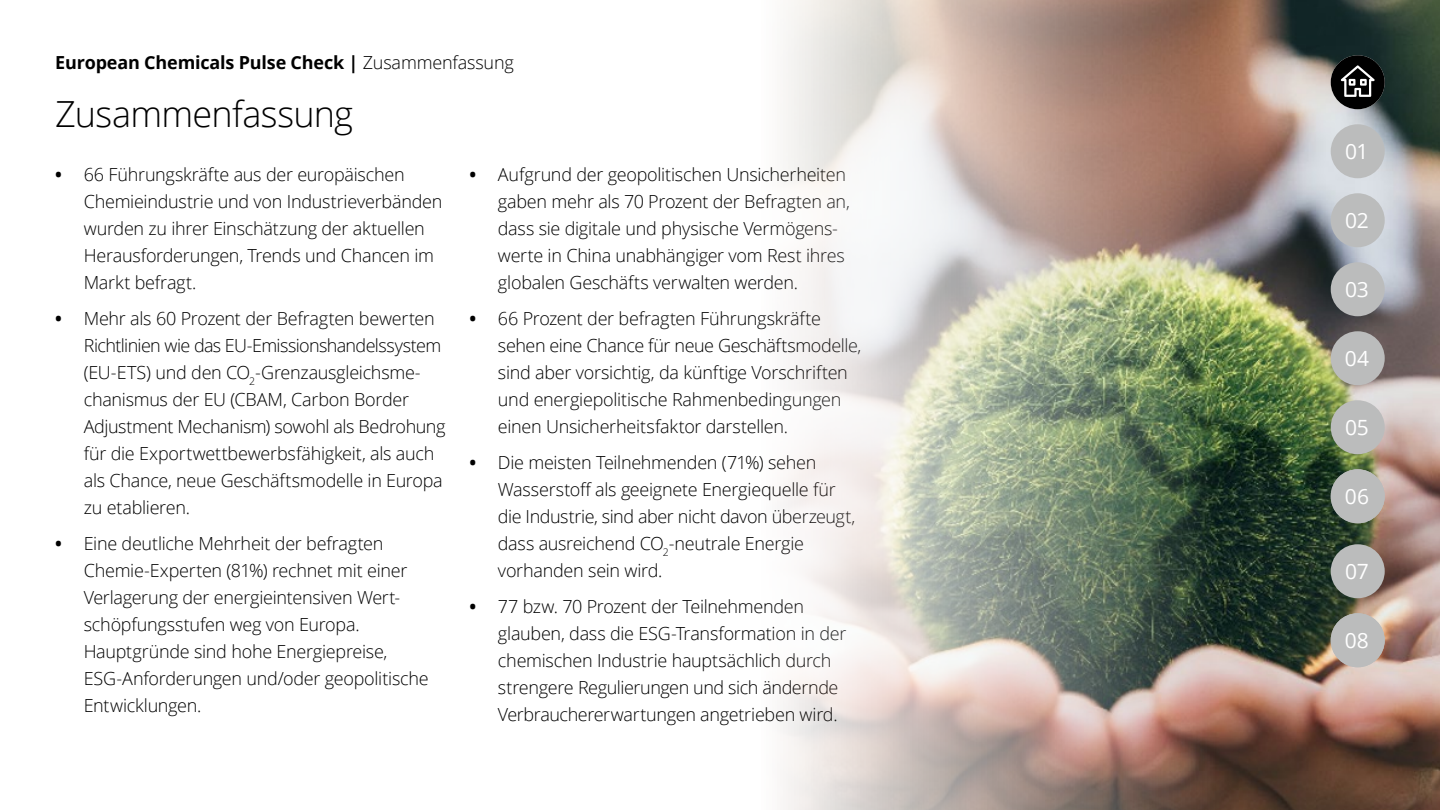
<style>
.page{position:relative;width:1440px;height:810px;background:#fff}
.page>*{position:absolute;margin:0;border:0;box-sizing:border-box;transform-origin:0 0}
.t1{font:300 36px "Open Sans";letter-spacing:-.02em;color:#000}
.t2{font:21px "Open Sans";letter-spacing:-.015em;color:#fff}
.t3{font:300 18px/27px "Open Sans";letter-spacing:-.015em;color:#000}
.t4{font:700 18px "Open Sans";letter-spacing:-.01em;color:#000}
.s1{font-weight:300}
.s2{font-weight:700}
</style>
<div class="page">
<img style="left:780px;top:0;width:660px;height:810px">
<svg style="left:1331px;top:55px;width:54px;height:54px;background:#313333"></svg>
<div style="left:1331px;top:469px;width:54px;height:54px;background:#bbbcbc;border-radius:50%"></div>
<div style="left:1331px;top:331px;width:54px;height:54px;background:#bbbcbc;border-radius:50%"></div>
<div style="left:1331px;top:193px;width:54px;height:54px;background:#bbbcbc;border-radius:50%"></div>
<div style="left:1331px;top:262px;width:54px;height:54px;background:#bbbcbc;border-radius:50%"></div>
<div style="left:1331px;top:124px;width:54px;height:54px;background:#bbbcbc;border-radius:50%"></div>
<div style="left:1331px;top:400px;width:54px;height:54px;background:#bbbcbc;border-radius:50%"></div>
<div style="left:1331px;top:613px;width:54px;height:54px;background:#bbbcbc;border-radius:50%"></div>
<div style="left:1331px;top:544px;width:54px;height:54px;background:#bbbcbc;border-radius:50%"></div>
<p class="t4" style="left:55px;top:50px;width:460px">European Chemicals Pulse Check | <span class="s1">Zusammenfassung</span></p>
<h1 class="t1" style="left:55px;top:90px;width:299px">Zusammenfassung</h1>
<p class="t3" style="left:84px;top:161px;width:360px;text-indent:-28px"><span class="s2">•</span> 66 Führungskräfte aus der europäischen Chemieindustrie und von Industrieverbänden wurden zu ihrer Einschätzung der aktuellen Herausforderungen, Trends und Chancen im Markt befragt.</p>
<p class="t3" style="left:84px;top:305px;width:363px;text-indent:-28px"><span class="s2">•</span> Mehr als 60 Prozent der Befragten bewerten Richtlinien wie das EU-Emissionshandelssystem (EU-ETS) und den CO<sub>2</sub>-Grenzausgleichsme&shy;chanismus der EU (CBAM, Carbon Border Adjustment Mechanism) sowohl als Bedrohung für die Exportwettbewerbsfähigkeit, als auch als Chance, neue Geschäftsmodelle in Europa zu etablieren.</p>
<p class="t3" style="left:84px;top:530px;width:347px;text-indent:-28px"><span class="s2">•</span> Eine deutliche Mehrheit der befragten Chemie-Experten (81%) rechnet mit einer Verlagerung der energieintensiven Wert&shy;schöpfungsstufen weg von Europa.<br>Hauptgründe sind hohe Energiepreise, ESG-Anforderungen und/oder geopolitische Entwicklungen.</p>
<p class="t3" style="left:498px;top:161px;width:354px;text-indent:-28px"><span class="s2">•</span> Aufgrund der geopolitischen Unsicherheiten gaben mehr als 70 Prozent der Befragten an, dass sie digitale und physische Vermögens&shy;werte in China unabhängiger vom Rest ihres globalen Geschäfts verwalten werden.</p>
<p class="t3" style="left:498px;top:305px;width:365px;text-indent:-28px"><span class="s2">•</span> 66 Prozent der befragten Führungskräfte sehen eine Chance für neue Geschäftsmodelle, sind aber vorsichtig, da künftige Vorschriften und energiepolitische Rahmenbedingungen einen Unsicherheitsfaktor darstellen.</p>
<p class="t3" style="left:498px;top:449px;width:359px;text-indent:-28px"><span class="s2">•</span> Die meisten Teilnehmenden (71%) sehen Wasserstoff als geeignete Energiequelle für die Industrie, sind aber nicht davon überzeugt, dass ausreichend CO<sub>2</sub>-neutrale Energie vorhanden sein wird.</p>
<p class="t3" style="left:498px;top:593px;width:350px;text-indent:-28px"><span class="s2">•</span> 77 bzw. 70 Prozent der Teilnehmenden glauben, dass die ESG-Transformation in der chemischen Industrie hauptsächlich durch strengere Regulierungen und sich ändernde Verbrauchererwartungen angetrieben wird.</p>
<p class="t2" style="left:1345px;top:137px;width:25px">01</p>
<p class="t2" style="left:1345px;top:206px;width:25px">02</p>
<p class="t2" style="left:1345px;top:275px;width:25px">03</p>
<p class="t2" style="left:1345px;top:344px;width:26px">04</p>
<p class="t2" style="left:1345px;top:413px;width:25px">05</p>
<p class="t2" style="left:1345px;top:482px;width:26px">06</p>
<p class="t2" style="left:1345px;top:557px;width:25px">07</p>
<p class="t2" style="left:1345px;top:626px;width:26px">0 68</p>
</div>
